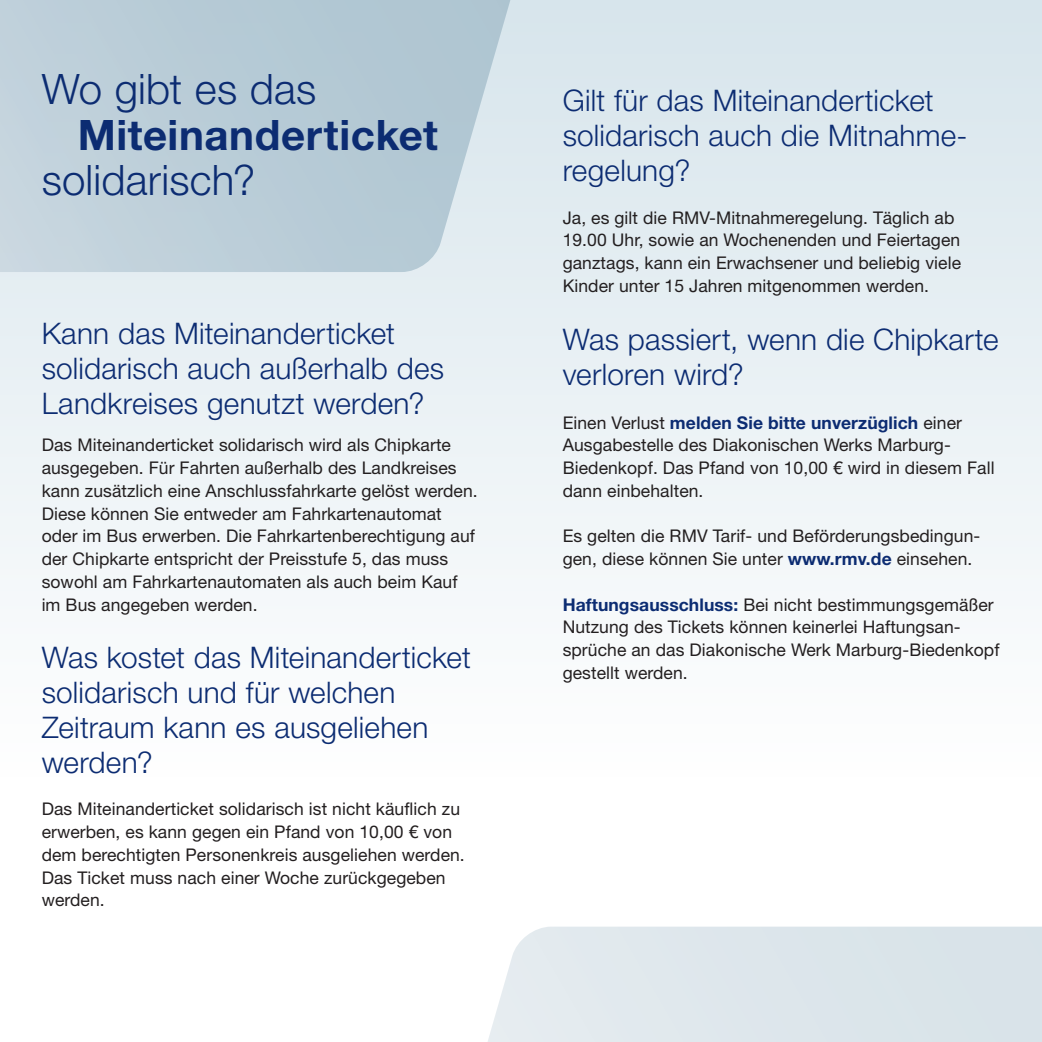
<style>
.page{position:relative;width:1042px;height:1042px;background:#fff}
.page>*{position:absolute;margin:0;border:0;box-sizing:border-box;transform-origin:0 0}
.t1{font:300 42px "Helvetica Neue LT Std";letter-spacing:.005em;color:#0c2c72}
.t2{font:700 42px "Helvetica Neue LT Std";letter-spacing:.015em;color:#0c2c72}
.t3{font:300 29.75px/35px "Helvetica Neue LT Std";letter-spacing:.005em;color:#0c2c72}
.t4{font:17.5px/22.8px "Helvetica Neue LT Std";letter-spacing:.005em;color:#231f20}
.s1{font-weight:700;color:#0c2c72}
</style>
<div class="page">
<div style="left:0;top:0;width:1042px;height:776px;background:linear-gradient(to bottom,#d7e5ec,#fefefe)"></div>
<svg style="left:0;top:0;width:548px;height:272px;background:#bed0da"></svg>
<div style="left:488px;top:926px;width:554px;height:116px;background:#dde6eb"></div>
<h1 class="t1" style="left:42px;top:64px;width:276px">Wo gibt es das</h1>
<h1 class="t2" style="left:78px;top:109px;width:362px">Miteinanderticket</h1>
<h1 class="t1" style="left:42px;top:155px;width:215px">solidarisch?</h1>
<h2 class="t3" style="left:42px;top:315px;width:404px">Kann das Miteinanderticket solidarisch auch außerhalb des<br>Landkreises genutzt werden?</h2>
<p class="t4" style="left:42px;top:433px;width:437px">Das Miteinanderticket solidarisch wird als Chipkarte ausgegeben. Für Fahrten außerhalb des Landkreises kann zusätzlich eine Anschlussfahrkarte gelöst werden.<br>Diese können Sie entweder am Fahrkartenautomat oder im Bus erwerben. Die Fahrkartenberechtigung auf der Chipkarte entspricht der Preisstufe 5, das muss sowohl am Fahrkartenautomaten als auch beim Kauf im Bus angegeben werden.</p>
<h2 class="t3" style="left:42px;top:639px;width:431px">Was kostet das Miteinanderticket solidarisch und für welchen<br>Zeitraum kann es ausgeliehen werden?</h2>
<p class="t4" style="left:42px;top:797px;width:425px">Das Miteinanderticket solidarisch ist nicht käuflich zu erwerben, es kann gegen ein Pfand von 10,00 € von dem berechtigten Personenkreis ausgeliehen werden.<br>Das Ticket muss nach einer Woche zurückgegeben werden.</p>
<h2 class="t3" style="left:563px;top:82px;width:406px">Gilt für das Miteinanderticket solidarisch auch die Mitnahme&shy;regelung?</h2>
<p class="t4" style="left:563px;top:206px;width:400px">Ja, es gilt die RMV-Mitnahmeregelung. Täglich ab 19.00 Uhr, sowie an Wochenenden und Feiertagen ganztags, kann ein Erwachsener und beliebig viele Kinder unter 15 Jahren mitgenommen werden.</p>
<h2 class="t3" style="left:563px;top:321px;width:437px">Was passiert, wenn die Chipkarte verloren wird?</h2>
<p class="t4" style="left:563px;top:411px;width:433px">Einen Verlust <span class="s1">melden Sie bitte unverzüglich</span> einer Ausgabestelle des Diakonischen Werks Marburg-Biedenkopf. Das Pfand von 10,00 € wird in diesem Fall dann einbehalten.</p>
<p class="t4" style="left:563px;top:524px;width:419px">Es gelten die RMV Tarif- und Beförderungsbedingun&shy;gen, diese können Sie unter <span class="s1">www.rmv.de</span> einsehen.</p>
<p class="t4" style="left:563px;top:593px;width:438px"><span class="s1">Haftungsausschluss:</span> Bei nicht bestimmungsgemäßer Nutzung des Tickets können keinerlei Haftungsan&shy;sprüche an das Diakonische Werk Marburg-Biedenkopf gestellt werden.</p>
</div>
